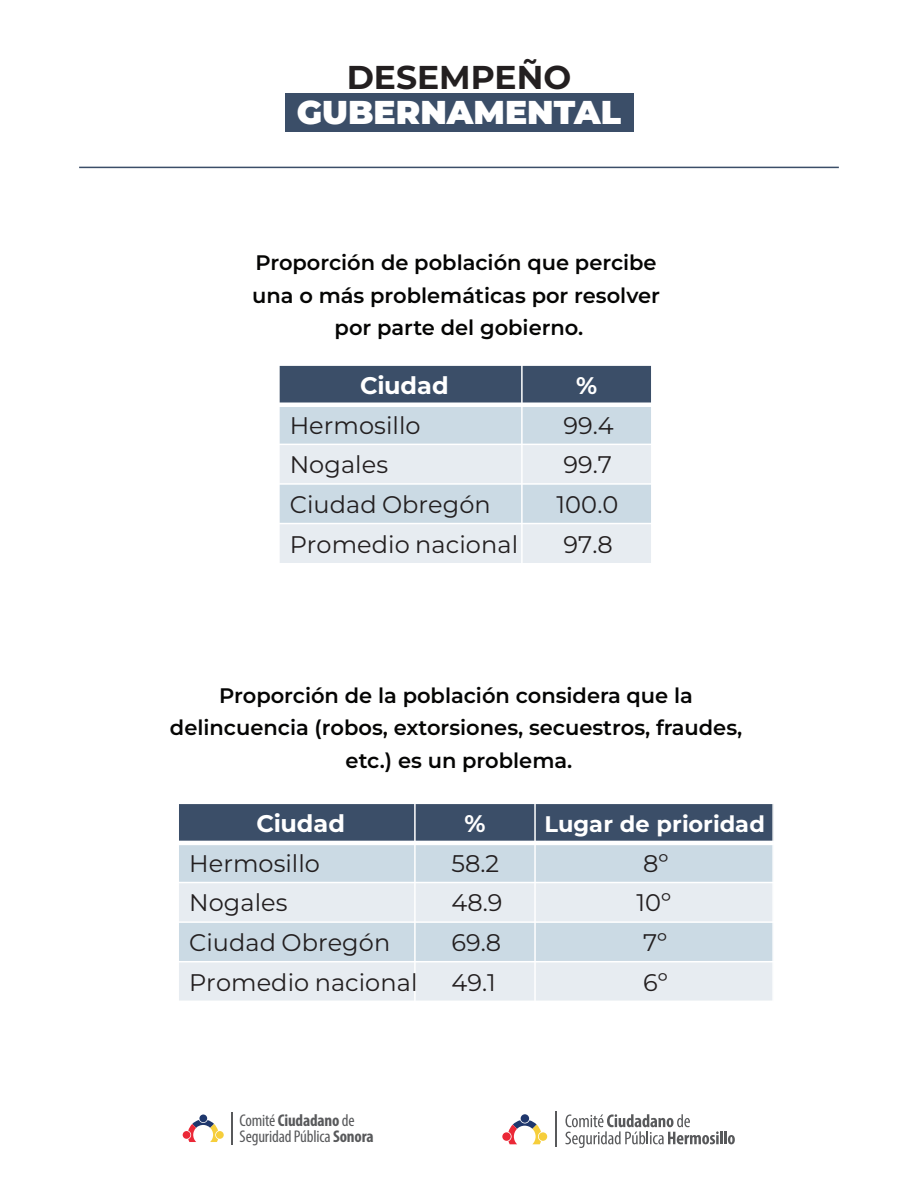
<style>
.page{position:relative;width:918px;height:1188px;background:#fff}
.page>*{position:absolute;margin:0;border:0;box-sizing:border-box;transform-origin:0 0}
.t1{font:900 33px "Montserrat";color:#fff}
.t2{font:700 33px "Montserrat";color:#231f20}
.t3{font:24px "Montserrat";letter-spacing:.005em;color:#231f20}
.t4{font:700 24px "Montserrat";letter-spacing:-.005em;color:#fff}
.t5{font:700 22.5px "Montserrat";color:#fff}
.t6{font:600 21px/32.4px "Montserrat";color:#050504;text-align:center}
.t7{font:condensed 16.95px "Myriad Pro";letter-spacing:-.01em;color:#58595b}
.t8{font:700 condensed 16.95px "Myriad Pro";letter-spacing:-.01em;color:#58595b}
.s1{font-weight:400}
.s2{font-weight:700}
</style>
<div class="page">
<div style="left:199px;top:1115px;width:8px;height:7px;background:#1f376d;border-radius:50%"></div>
<div style="left:183px;top:1131px;width:7px;height:8px;background:#eb2837;border-radius:50%"></div>
<div style="left:216px;top:1131px;width:8px;height:8px;background:#f6ce3b;border-radius:50%"></div>
<svg style="left:188px;top:1120px;width:30px;height:22px"></svg>
<hr style="left:231px;top:1112px;width:1px;height:33px;background:#58595b">
<div style="left:521px;top:1114px;width:8px;height:9px;background:#1f376d;border-radius:50%"></div>
<div style="left:502px;top:1132px;width:9px;height:9px;background:#eb2837;border-radius:50%"></div>
<div style="left:539px;top:1132px;width:8px;height:9px;background:#f6ce3b;border-radius:50%"></div>
<svg style="left:508px;top:1120px;width:33px;height:24px"></svg>
<svg style="left:565px;top:1114px;width:170px;height:34px"></svg>
<hr style="left:556px;top:1111px;width:1px;height:36px;background:#58595b">
<div style="left:279px;top:365px;width:243px;height:40px;background:#3b4e68"></div>
<div style="left:522px;top:365px;width:130px;height:40px;background:#3b4e68"></div>
<div style="left:279px;top:405px;width:243px;height:39px;background:#cbdae4"></div>
<div style="left:522px;top:405px;width:130px;height:39px;background:#cbdae4"></div>
<div style="left:279px;top:444px;width:243px;height:40px;background:#e7ecf1"></div>
<div style="left:522px;top:444px;width:130px;height:40px;background:#e7ecf1"></div>
<div style="left:279px;top:484px;width:243px;height:40px;background:#cbdae4"></div>
<div style="left:522px;top:484px;width:130px;height:40px;background:#cbdae4"></div>
<div style="left:279px;top:524px;width:243px;height:39px;background:#e7ecf1"></div>
<div style="left:522px;top:524px;width:130px;height:39px;background:#e7ecf1"></div>
<hr style="left:521px;top:364px;width:2px;height:200px;background:#fff">
<hr style="left:278px;top:403px;width:375px;height:4px;background:#fff">
<hr style="left:278px;top:444px;width:375px;height:1px;background:#fff">
<hr style="left:278px;top:483px;width:375px;height:2px;background:#fff">
<hr style="left:278px;top:523px;width:375px;height:1px;background:#fff">
<hr style="left:278px;top:364px;width:2px;height:200px;background:#fff">
<hr style="left:651px;top:364px;width:2px;height:200px;background:#fff">
<hr style="left:278px;top:364px;width:375px;height:2px;background:#fff">
<div style="left:178px;top:803px;width:237px;height:40px;background:#3b4e68"></div>
<div style="left:415px;top:803px;width:120px;height:40px;background:#3b4e68"></div>
<div style="left:535px;top:803px;width:238px;height:40px;background:#3b4e68"></div>
<div style="left:178px;top:843px;width:237px;height:40px;background:#cbdae4"></div>
<div style="left:415px;top:843px;width:120px;height:40px;background:#cbdae4"></div>
<div style="left:535px;top:843px;width:238px;height:40px;background:#cbdae4"></div>
<div style="left:178px;top:883px;width:237px;height:39px;background:#e7ecf1"></div>
<div style="left:415px;top:883px;width:120px;height:39px;background:#e7ecf1"></div>
<div style="left:535px;top:883px;width:238px;height:39px;background:#e7ecf1"></div>
<div style="left:178px;top:922px;width:237px;height:40px;background:#cbdae4"></div>
<div style="left:415px;top:922px;width:120px;height:40px;background:#cbdae4"></div>
<div style="left:535px;top:922px;width:238px;height:40px;background:#cbdae4"></div>
<div style="left:178px;top:962px;width:237px;height:39px;background:#e7ecf1"></div>
<div style="left:415px;top:962px;width:120px;height:39px;background:#e7ecf1"></div>
<div style="left:535px;top:962px;width:238px;height:39px;background:#e7ecf1"></div>
<hr style="left:414px;top:803px;width:2px;height:199px;background:#fff">
<hr style="left:534px;top:803px;width:2px;height:199px;background:#fff">
<hr style="left:177px;top:841px;width:597px;height:4px;background:#fff">
<hr style="left:177px;top:882px;width:597px;height:1px;background:#fff">
<hr style="left:177px;top:921px;width:597px;height:2px;background:#fff">
<hr style="left:177px;top:961px;width:597px;height:1px;background:#fff">
<hr style="left:177px;top:803px;width:2px;height:199px;background:#fff">
<hr style="left:772px;top:803px;width:2px;height:199px;background:#fff">
<hr style="left:177px;top:803px;width:597px;height:1px;background:#fff">
<div style="left:285px;top:94px;width:349px;height:38px;background:#3b4e68"></div>
<hr style="left:79px;top:167px;width:760px;height:1px;background:#3b4e68">
<h1 class="t2" style="left:347px;top:56px;width:226px">DESEMPEÑO</h1>
<h1 class="t1" style="left:297px;top:90px;width:326px">GUBERNAMENTAL</h1>
<p class="t6" style="left:252px;top:246px;width:409px">Proporción de población que percibe una o más problemáticas por resolver por parte del gobierno.</p>
<p class="t4" style="left:360px;top:369px;width:90px">Ciudad</p>
<p class="t4" style="left:576px;top:369px;width:23px">%</p>
<p class="t3" style="left:290px;top:409px;width:132px">Hermosillo</p>
<p class="t3" style="left:563px;top:409px;width:52px">99.4</p>
<p class="t3" style="left:290px;top:449px;width:100px">Nogales</p>
<p class="t3" style="left:563px;top:449px;width:50px">99.7</p>
<p class="t3" style="left:290px;top:488px;width:203px">Ciudad Obregón</p>
<p class="t3" style="left:557px;top:488px;width:63px">100.0</p>
<p class="t3" style="left:290px;top:528px;width:230px">Promedio nacional</p>
<p class="t3" style="left:563px;top:528px;width:51px">97.8</p>
<p class="t6" style="left:170px;top:679px;width:574px">Proporción de la población considera que la delincuencia (robos, extorsiones, secuestros, fraudes, etc.) es un problema.</p>
<p class="t4" style="left:256px;top:807px;width:90px">Ciudad</p>
<p class="t4" style="left:464px;top:807px;width:23px">%</p>
<p class="t5" style="left:545px;top:809px;width:222px">Lugar de prioridad</p>
<p class="t3" style="left:189px;top:847px;width:132px">Hermosillo</p>
<p class="t3" style="left:451px;top:847px;width:49px">58.2</p>
<p class="t3" style="left:643px;top:847px;width:27px">8º</p>
<p class="t3" style="left:189px;top:887px;width:100px">Nogales</p>
<p class="t3" style="left:451px;top:887px;width:53px">48.9</p>
<p class="t3" style="left:636px;top:887px;width:36px">10º</p>
<p class="t3" style="left:189px;top:927px;width:203px">Ciudad Obregón</p>
<p class="t3" style="left:451px;top:927px;width:51px">69.8</p>
<p class="t3" style="left:643px;top:927px;width:26px">7º</p>
<p class="t3" style="left:189px;top:966px;width:230px">Promedio nacional</p>
<p class="t3" style="left:451px;top:966px;width:46px">49.1</p>
<p class="t3" style="left:643px;top:966px;width:26px">6º</p>
<p class="t8" style="left:240px;top:1110px;width:116px"><span class="s1">Comité</span>Ciudadano <span class="s1">de</span></p>
<p class="t7" style="left:240px;top:1126px;width:136px">SeguridadPública<span class="s2">Sonora</span></p>
</div>
